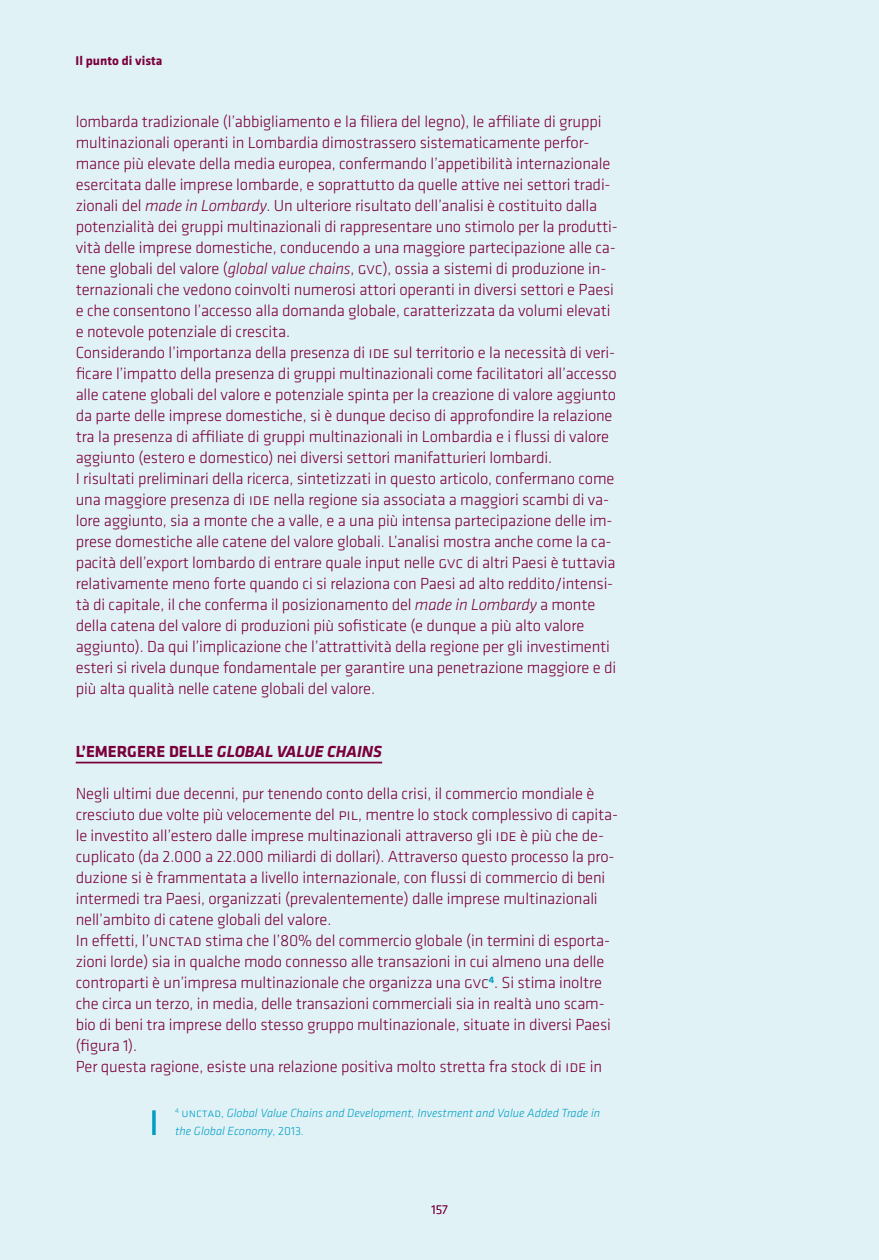
<style>
.page{position:relative;width:879px;height:1260px;background:#fff}
.page>*{position:absolute;margin:0;border:0;box-sizing:border-box;transform-origin:0 0}
.t1{font:300 16.62px/21px "Klavika";letter-spacing:-.01em;color:#7a003b}
.t2{font:italic 700 16.62px "Klavika";color:#7a003b}
.t3{font:700 13.12px "Klavika";color:#7a003b}
.t4{font:300 13.12px "Klavika";color:#7a003b}
.t5{font:italic 300 12.25px/17.5px "Klavika";color:#009fc3}
.s1{font-style:italic}
.s2{font-style:normal}
</style>
<div class="page">
<div style="left:0;top:0;width:878px;height:1260px;background:#e1f2f7"></div>
<hr style="left:76px;top:762px;width:306px;height:1px;background:#7a003b">
<svg style="left:152px;top:1110px;width:4px;height:25px"></svg>
<p class="t3" style="left:76px;top:55px;width:88px">Il punto di vista</p>
<p class="t1" style="left:76px;top:113px;width:543px">lombarda tradizionale (l’abbigliamento e la filiera del legno), le affiliate di gruppi multinazionali operanti in Lombardia dimostrassero sistematicamente perfor&shy;mance più elevate della media europea, confermando l’appetibilità internazionale esercitata dalle imprese lombarde, e soprattutto da quelle attive nei settori tradi&shy;zionali del <span class="s1">made in Lombardy</span>. Un ulteriore risultato dell’analisi è costituito dalla potenzialità dei gruppi multinazionali di rappresentare uno stimolo per la produtti&shy;vità delle imprese domestiche, conducendo a una maggiore partecipazione alle ca&shy;tene globali del valore (<span class="s1">global value chains</span>, gvc), ossia a sistemi di produzione in&shy;ternazionali che vedono coinvolti numerosi attori operanti in diversi settori e Paesi e che consentono l’accesso alla domanda globale, caratterizzata da volumi elevati e notevole potenziale di crescita.<br>Considerando l’importanza della presenza di ide sul territorio e la necessità di veri&shy;ficare l’impatto della presenza di gruppi multinazionali come facilitatori all’accesso alle catene globali del valore e potenziale spinta per la creazione di valore aggiunto da parte delle imprese domestiche, si è dunque deciso di approfondire la relazione tra la presenza di affiliate di gruppi multinazionali in Lombardia e i flussi di valore aggiunto (estero e domestico) nei diversi settori manifatturieri lombardi.<br>I risultati preliminari della ricerca, sintetizzati in questo articolo, confermano come una maggiore presenza di ide nella regione sia associata a maggiori scambi di va&shy;lore aggiunto, sia a monte che a valle, e a una più intensa partecipazione delle im&shy;prese domestiche alle catene del valore globali. L’analisi mostra anche come la ca&shy;pacità dell’export lombardo di entrare quale input nelle gvc di altri Paesi è tuttavia relativamente meno forte quando ci si relaziona con Paesi ad alto reddito/intensi&shy;tà di capitale, il che conferma il posizionamento del <span class="s1">made in Lombardy</span> a monte della catena del valore di produzioni più sofisticate (e dunque a più alto valore aggiun to). Da qui l’implicazione che l’attrattività della regione per gli investimenti esteri si rivela dunque fondamentale per garantire una penetrazione maggiore e di più alta qualità nelle catene globali del valore.</p>
<p class="t2" style="left:76px;top:745px;width:308px"><span class="s2">L’EMERGERE DELLE</span> GLOBAL VALUE CHAINS</p>
<p class="t1" style="left:76px;top:785px;width:543px">Negli ultimi due decenni, pur tenendo conto della crisi, il commercio mondiale è cresciuto due volte più velocemente del pil, mentre lo stock complessivo di capita&shy;le investito all’estero dalle imprese multinazionali attraverso gli ide è più che de&shy;cuplicato (da 2.000 a 22.000 miliardi di dollari). Attraverso questo processo la pro&shy;duzione si è frammentata a livello internazionale, con flussi di commercio di beni intermedi tra Paesi, organizzati (prevalentemente) dalle imprese multinazionali nell’ambito di catene globali del valore.<br>In effetti, l’unctad stima che l’80% del commercio globale (in termini di esporta&shy;zioni lorde) sia in qualche modo connesso alle transazioni in cui almeno una delle controparti è un’impresa multinazionale che organizza una gvc<sup>4</sup>. Si stima inoltre che circa un terzo, in media, delle transazioni commerciali sia in realtà uno scam&shy;bio di beni tra imprese dello stesso gruppo multinazionale, situate in diversi Paesi (figura 1).<br>Per questa ragione, esiste una relazione positiva molto stretta fra stock di ide in</p>
<p class="t5" style="left:175px;top:1106px;width:426px"><sup>4</sup> <span class="s2">unctad,</span> Global Value Chains and Development, Investment and Value Added Trade in the Global Economy<span class="s2">, 2013.</span></p>
<p class="t4" style="left:431px;top:1204px;width:18px">157</p>
</div>
